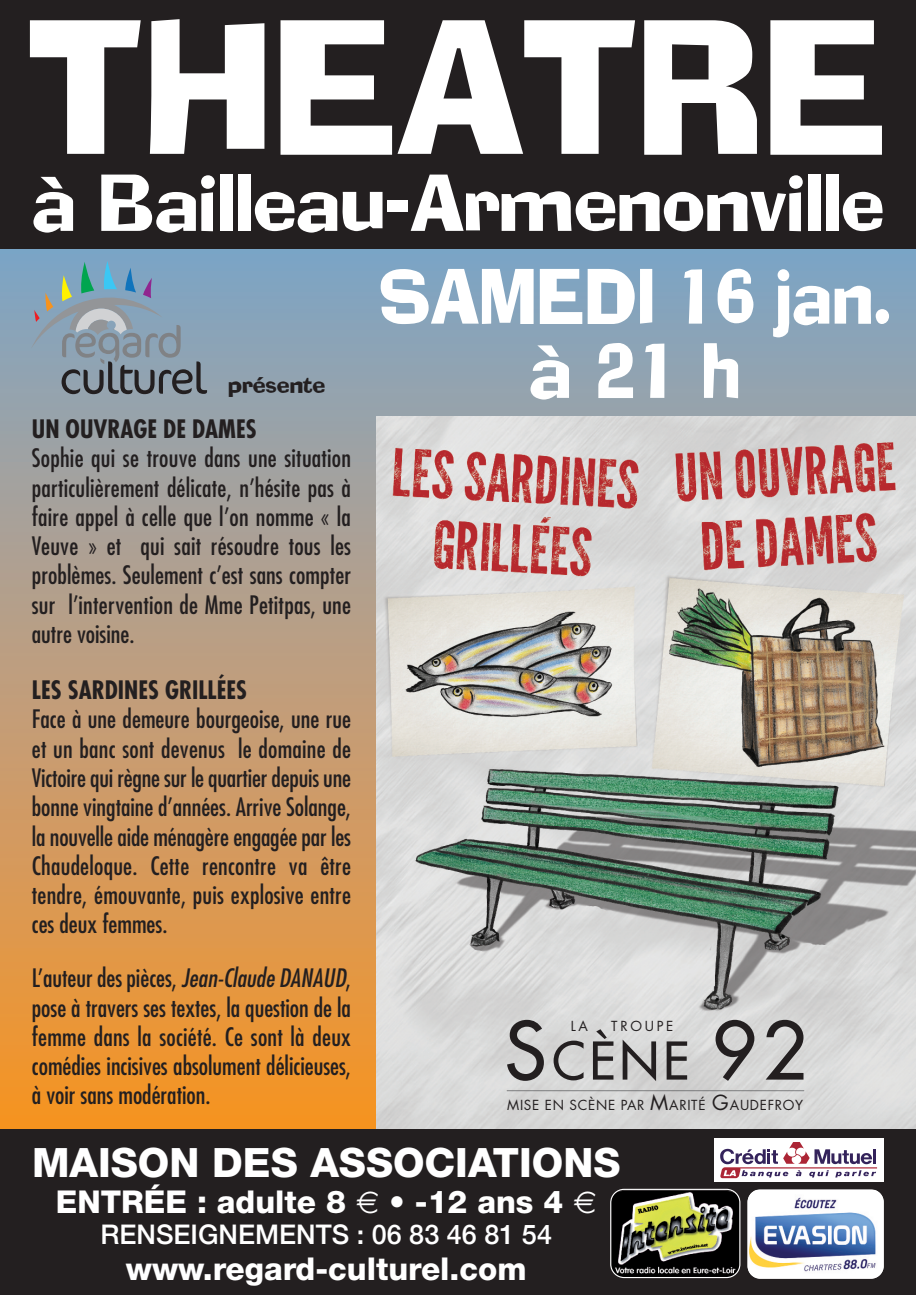
<style>
.page{position:relative;width:916px;height:1295px;background:#fff}
.page>*{position:absolute;margin:0;border:0;box-sizing:border-box;transform-origin:0 0}
.t1{font:186.75px "Ad Lib";color:#fff}
.t2{font:78.75px "Ad Lib";letter-spacing:-.005em;color:#fff}
.t3{font:76.5px/74.2px "Ad Lib";color:#fff;text-align:center;scale:.93 1}
.t4{font:50.62px "Futura";color:#231f20}
.t5{font:800 40.5px "Helvetica Neue";color:#fff}
.t6{font:800 31.5px "Helvetica Neue";color:#fff}
.t7{font:500 27px "Helvetica Neue";color:#fff}
.t8{font:condensed 24.75px/29.2px "Futura";color:#231f20;text-align:justify}
.t9{font:700 condensed 24.75px "Futura";color:#231f20}
.t10{font:23.18px "Ad Lib";color:#231f20}
.t11{font:13.5px "Futura";letter-spacing:.05em;color:#231f20}
.s1{font-style:italic}
.s2{font-size:77.62px}
.s3{font-size:20.25px}
</style>
<div class="page">
<div style="left:0;top:249px;width:915px;height:880px;background:linear-gradient(to bottom,#81a6cb,#fa9427)"></div>
<img style="left:376px;top:417px;width:539px;height:712px">
<div style="left:0;top:0;width:915px;height:249px;background:#231f20"></div>
<div style="left:0;top:1129px;width:915px;height:166px;background:#231f20"></div>
<div style="left:713px;top:1138px;width:170px;height:44px;background:#fff"></div>
<svg style="left:720px;top:1142px;width:156px;height:36px"></svg>
<img style="left:747px;top:1190px;width:136px;height:88px;border-radius:13px">
<img style="left:623px;top:1191px;width:116px;height:84px">
<div style="left:610px;top:1189px;width:130px;height:89px;border:2px solid #fff;border-radius:14px"></div>
<svg style="left:506px;top:1090px;width:298px;height:1px"></svg>
<svg style="left:31px;top:261px;width:176px;height:133px;background:#8299a9"></svg>
<h1 class="t1" style="left:29px;top:21px;width:860px">THEATRE</h1>
<h2 class="t2" style="left:32px;top:175px;width:853px">à Bailleau-Armenonville</h2>
<h3 class="t3" style="left:378px;top:265px;width:552px">SAMEDI 16 jan. à21h</h3>
<p class="t9" style="left:32px;top:418px;width:226px">UN OUVRAGE DE DAMES</p>
<p class="t8" style="left:32px;top:445px;width:320px">Sophie qui se trouve dans une situation particulièrement délicate, n’hésite pas à faire appel à celle que l’on nomme « la Veuve » et qui sait résoudre tous les problèmes. Seulement c’est sans compter sur l’intervention de Mme Petitpas, une autre voisine.</p>
<p class="t9" style="left:32px;top:679px;width:217px">LES SARDINES GRILLÉES</p>
<p class="t8" style="left:32px;top:706px;width:320px">Face à une demeure bourgeoise, une rue et un banc sont devenus le domaine de Victoire qui règne sur le quartier depuis une bonne vingtaine d’années. Arrive Solange, la nouvelle aide ménagère engagée par les Chaudeloque. Cette rencontre va être tendre, émouvante, puis explosive entre ces deux femmes.</p>
<p class="t8" style="left:32px;top:965px;width:320px">L’auteur des pièces, <span class="s1">Jean-Claude DANAUD</span>, pose à travers ses textes, la question de la femme dans la société. Ce sont là deux comédies incisives absolument délicieuses, à voir sans modération.</p>
<p class="t10" style="left:228px;top:376px;width:99px">présente</p>
<h3 class="t4" style="left:504px;top:1035px;width:304px"><span class="s2">S</span>CÈNE <span class="s2">92</span></h3>
<p class="t11" style="left:570px;top:1019px;width:19px">LA</p>
<p class="t11" style="left:611px;top:1019px;width:64px">TROUPE</p>
<p class="t11" style="left:507px;top:1099px;width:297px">MISE EN SCÈNE PAR <span class="s3">M</span>ARITÉ <span class="s3">G</span>AUDEFROY</p>
<h3 class="t5" style="left:32px;top:1147px;width:589px">MAISON DES ASSOCIATIONS</h3>
<p class="t6" style="left:56px;top:1190px;width:291px">ENTRÉE : adulte 8</p>
<p class="t6" style="left:389px;top:1190px;width:175px">• -12 ans 4</p>
<p class="t7" style="left:100px;top:1217px;width:453px">RENSEIGNEMENTS : 06 83 46 81 54</p>
<p class="t6" style="left:126px;top:1257px;width:402px">www.regard-culturel.com</p>
</div>
